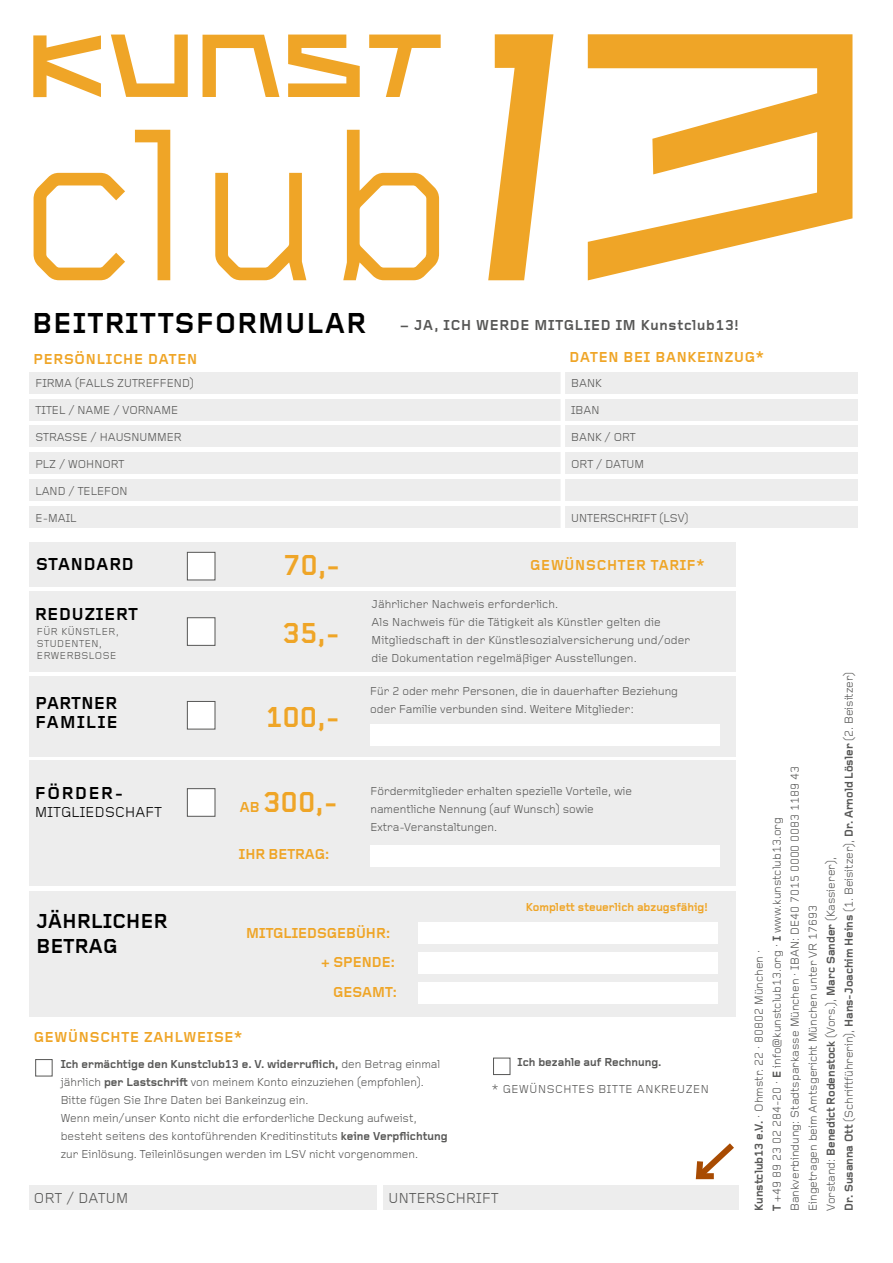
<style>
.page{position:relative;width:893px;height:1263px;background:#fff}
.page>*{position:absolute;margin:0;border:0;box-sizing:border-box;transform-origin:0 0}
.t1{font:700 30px "Foundry Gridnik";color:#efa527}
.t2{font:700 21px/25.2px "Foundry Gridnik";letter-spacing:.02em;color:#000}
.t3{font:700 18px/19.5px "Foundry Gridnik";letter-spacing:.05em;color:#000}
.t4{font:700 15px "Foundry Gridnik";letter-spacing:.05em;color:#efa527}
.t5{font:700 15px "Foundry Gridnik";letter-spacing:.05em;color:#575756}
.t6{font:700 15px "Foundry Gridnik";color:#efa527}
.t7{font:15px "Foundry Gridnik";letter-spacing:.02em;color:#575756}
.t8{font:15px "Foundry Gridnik";letter-spacing:.02em;color:#000}
.t9{font:12px/18px "Foundry Gridnik";color:#575756}
.t10{font:700 12px "Foundry Gridnik";color:#575756}
.t11{font:700 12px "Foundry Gridnik";color:#efa527}
.t12{font:12px "Foundry Gridnik";letter-spacing:.05em;color:#575756}
.t13{font:10.5px/12px "Foundry Gridnik";letter-spacing:.05em;color:#575756}
.s1{font-size:30px;color:#000}
.s2{font-size:15px}
.s3{font-weight:400}
.s4{font-weight:700}
</style>
<div class="page">
<div style="left:29px;top:891px;width:707px;height:125px;background:#ededed"></div>
<div style="left:29px;top:591px;width:707px;height:81px;background:#ededed"></div>
<div style="left:29px;top:542px;width:707px;height:44px;background:#ededed"></div>
<div style="left:29px;top:676px;width:707px;height:80px;background:#ededed"></div>
<svg style="left:33px;top:34px;width:820px;height:247px"></svg>
<svg style="left:488px;top:34px;width:65px;height:246px"></svg>
<svg style="left:588px;top:34px;width:264px;height:246px"></svg>
<svg style="left:111px;top:35px;width:77px;height:62px"></svg>
<svg style="left:203px;top:35px;width:76px;height:62px"></svg>
<svg style="left:288px;top:35px;width:72px;height:62px"></svg>
<svg style="left:369px;top:35px;width:72px;height:62px"></svg>
<svg style="left:33px;top:35px;width:68px;height:62px"></svg>
<svg style="left:34px;top:173px;width:91px;height:107px"></svg>
<svg style="left:135px;top:130px;width:35px;height:150px"></svg>
<svg style="left:215px;top:173px;width:91px;height:107px"></svg>
<svg style="left:343px;top:130px;width:96px;height:150px"></svg>
<div style="left:29px;top:1185px;width:348px;height:25px;background:#ededed"></div>
<div style="left:383px;top:1185px;width:355px;height:25px;background:#ededed"></div>
<div style="left:29px;top:372px;width:829px;height:21px;background:#ededed"></div>
<div style="left:29px;top:399px;width:829px;height:21px;background:#ededed"></div>
<div style="left:29px;top:425px;width:829px;height:22px;background:#ededed"></div>
<div style="left:29px;top:452px;width:829px;height:22px;background:#ededed"></div>
<div style="left:29px;top:479px;width:829px;height:22px;background:#ededed"></div>
<div style="left:29px;top:506px;width:829px;height:22px;background:#ededed"></div>
<div style="left:187px;top:617px;width:28px;height:29px;background:#fff;border:1px solid #575756"></div>
<div style="left:187px;top:701px;width:28px;height:28px;background:#fff;border:1px solid #575756"></div>
<hr style="left:561px;top:361px;width:4px;height:174px;background:#fff">
<div style="left:29px;top:760px;width:707px;height:126px;background:#ededed"></div>
<div style="left:187px;top:552px;width:28px;height:28px;background:#fff;border:1px solid #575756"></div>
<div style="left:370px;top:724px;width:350px;height:22px;background:#fff"></div>
<div style="left:187px;top:788px;width:28px;height:28px;background:#fff;border:1px solid #575756"></div>
<div style="left:370px;top:845px;width:350px;height:22px;background:#fff"></div>
<div style="left:419px;top:922px;width:299px;height:22px;background:#fff"></div>
<div style="left:419px;top:952px;width:299px;height:22px;background:#fff"></div>
<div style="left:419px;top:982px;width:299px;height:21px;background:#fff"></div>
<svg style="left:695px;top:1143px;width:39px;height:37px"></svg>
<div style="left:493px;top:1058px;width:17px;height:17px;background:#fff;border:1px solid #575756"></div>
<div style="left:35px;top:1059px;width:17px;height:17px;background:#fff;border:1px solid #575756"></div>
<p class="t5" style="left:32px;top:316px;width:708px"><span class="s1">BEITRITTSFORMULAR</span> – JA, ICH WERDE MITGLIED IM Kunstclub13!</p>
<p class="t4" style="left:34px;top:350px;width:165px">PERSÖNLICHE DATEN</p>
<p class="t9" style="left:35px;top:374px;width:160px">FIRMA (FALLS ZUTREFFEND)</p>
<p class="t9" style="left:35px;top:401px;width:144px">TITEL / NAME / VORNAME</p>
<p class="t9" style="left:35px;top:428px;width:148px">STRASSE / HAUSNUMMER</p>
<p class="t9" style="left:35px;top:455px;width:91px">PLZ / WOHNORT</p>
<p class="t9" style="left:35px;top:482px;width:94px">LAND / TELEFON</p>
<p class="t9" style="left:35px;top:509px;width:43px">E-MAIL</p>
<h3 class="t3" style="left:36px;top:555px;width:99px">STANDARD</h3>
<h3 class="t3" style="left:35px;top:605px;width:104px">REDUZIERT</h3>
<p class="t13" style="left:37px;top:626px;width:83px">FÜR KÜNSTLER,<br>STUDENTEN,<br>ERWERBSLOSE</p>
<h1 class="t1" style="left:283px;top:547px;width:59px">70,-</h1>
<h1 class="t1" style="left:283px;top:615px;width:59px">35,-</h1>
<p class="t4" style="left:570px;top:348px;width:196px">DATEN BEI BANKEINZUG*</p>
<p class="t9" style="left:571px;top:374px;width:32px">BANK</p>
<p class="t9" style="left:571px;top:401px;width:30px">IBAN</p>
<p class="t9" style="left:571px;top:428px;width:66px">BANK / ORT</p>
<p class="t9" style="left:571px;top:455px;width:74px">ORT / DATUM</p>
<p class="t9" style="left:571px;top:509px;width:119px">UNTERSCHRIFT (LSV)</p>
<p class="t4" style="left:530px;top:556px;width:176px">GEWÜNSCHTER TARIF*</p>
<p class="t9" style="left:372px;top:595px;width:320px">Jährlicher Nachweis erforderlich.<br>Als Nachweis für die Tätigkeit als Künstler gelten die Mitgliedschaft in der Künstlesozialversicherung und/oder die Dokumentation regelmäßiger Ausstellungen.</p>
<h3 class="t3" style="left:35px;top:693px;width:84px">PARTNER<br>FAMILIE</h3>
<h3 class="t3" style="left:35px;top:784px;width:90px">FÖRDER-</h3>
<p class="t8" style="left:35px;top:803px;width:128px">MITGLIEDSCHAFT</p>
<h2 class="t2" style="left:36px;top:909px;width:132px">JÄHRLICHER<br>BETRAG</h2>
<h1 class="t1" style="left:265px;top:699px;width:76px">100,-</h1>
<p class="t9" style="left:370px;top:682px;width:309px">Für 2 oder mehr Personen, die in dauerhafter Beziehung oder Familie verbunden sind. Weitere Mitglieder:</p>
<h1 class="t1" style="left:240px;top:784px;width:99px"><span class="s2">AB</span> 300,-</h1>
<p class="t9" style="left:370px;top:782px;width:263px">Fördermitglieder erhalten spezielle Vorteile, wie namentliche Nennung (auf Wunsch) sowie<br>Extra-Veranstaltungen.</p>
<p class="t6" style="left:239px;top:845px;width:92px">IHR BETRAG:</p>
<p class="t6" style="left:246px;top:924px;width:146px">MITGLIEDSGEBÜHR:</p>
<p class="t4" style="left:321px;top:953px;width:75px">+ SPENDE:</p>
<p class="t4" style="left:333px;top:982px;width:65px">GESAMT:</p>
<p class="t11" style="left:526px;top:899px;width:183px">Komplett steuerlich abzugsfähig!</p>
<p class="t4" style="left:34px;top:1028px;width:210px">GEWÜNSCHTE ZAHLWEISE*</p>
<p class="t10" style="left:61px;top:1056px;width:381px">Ich ermächtige den Kunstclub13 e. V. widerruflich, <span class="s3">den Betrag einmal</span></p>
<p class="t10" style="left:518px;top:1055px;width:145px">Ich bezahle auf Rechnung.</p>
<p class="t9" style="left:61px;top:1073px;width:388px">jährlich <span class="s4">per Lastschrift</span> von meinem Konto einzuziehen (empfohlen).<br>Bitte fügen Sie Ihre Daten bei Bankeinzug ein.<br>Wenn mein/unser Konto nicht die erforderliche Deckung aufweist, besteht seitens des kontoführenden Kreditinstituts <span class="s4">keine Verpflichtung </span>zur Einlösung. Teileinlösungen werden im LSV nicht vorgenommen.</p>
<p class="t12" style="left:492px;top:1082px;width:219px">* GEWÜNSCHTES BITTE ANKREUZEN</p>
<p class="t7" style="left:34px;top:1189px;width:96px">ORT / DATUM</p>
<p class="t7" style="left:388px;top:1189px;width:111px">UNTERSCHRIFT</p>
<p class="t9" style="left:750px;top:1211px;width:541px;rotate:-90deg"><span class="s4">Kunstclub13 e.V.</span> · Ohmstr. 22 · 80802 München ·<br><span class="s4">T</span> +49 89 23 02 284-20 · <span class="s4">E</span> info@kunstclub13.org · <span class="s4">I</span> www.kunstclub13.org<br>Bankverbindung: Stadtsparkasse München · IBAN: DE40 7015 0000 0083 1189 43<br>Eingetragen beim Amtsgericht München unter VR 17693<br>Vorstand: <span class="s4">Benedict Rodenstock</span> (Vors.), <span class="s4">Marc Sander</span> (Kassierer),<br><span class="s4">Dr. Susanna Ott</span> (Schriftführerin), <span class="s4">Hans-Joachim Heins</span> (1. Beisitzer), <span class="s4">Dr. Arnold Lösler</span> (2. Beisitzer)</p>
</div>
